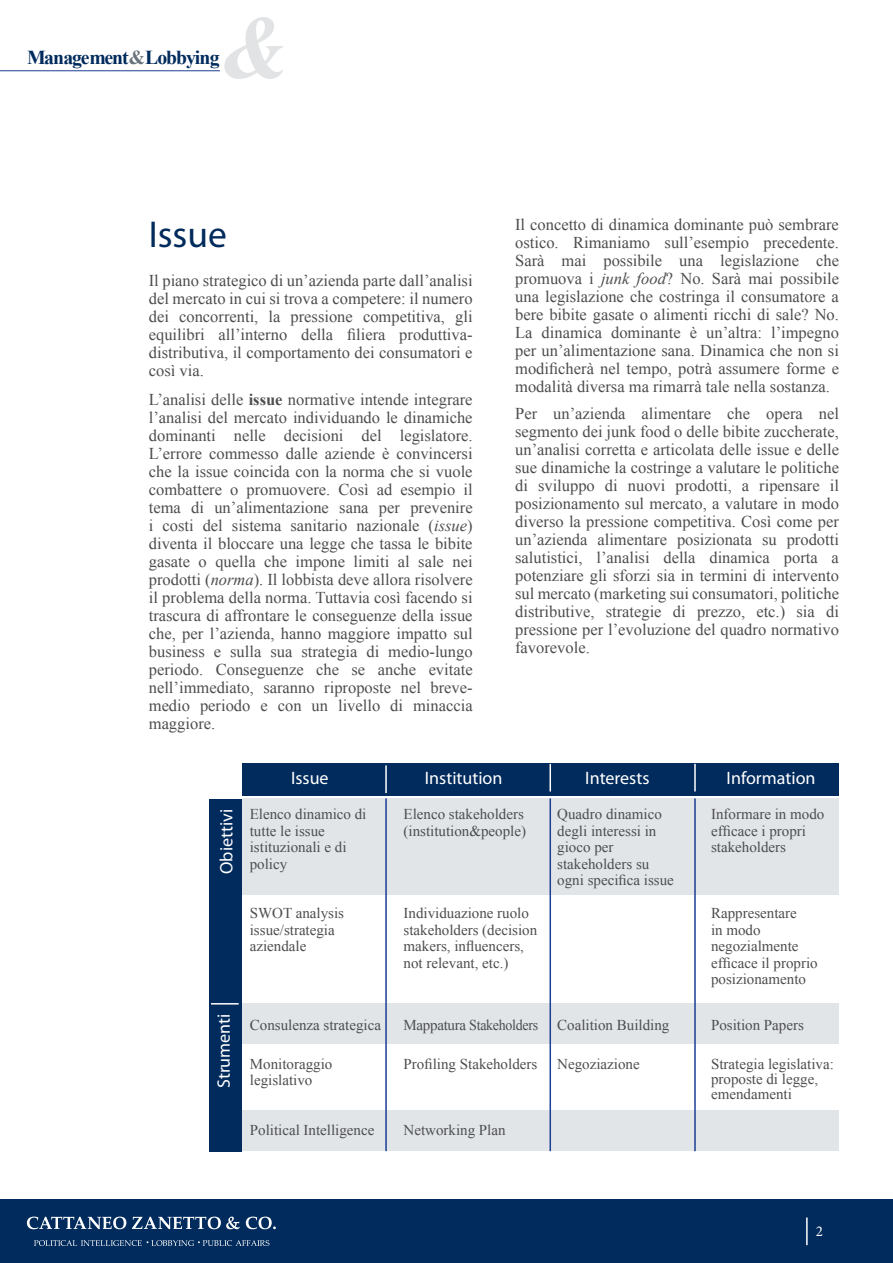
<style>
.page{position:relative;width:893px;height:1263px;background:#fff}
.page>*{position:absolute;margin:0;border:0;box-sizing:border-box;transform-origin:0 0}
.t1{font:37.5px "Myriad Pro";color:#002b5c}
.t2{font:700 19.8px "Times New Roman";letter-spacing:-.05em;color:#002b5c}
.t3{font:18px "Myriad Pro";color:#fff}
.t4{font:16.5px/18px "Times New Roman";color:#4d4d4f;text-align:justify}
.t5{font:15px/16.5px "Times New Roman";color:#4d4d4f}
.t6{font:15px "Times New Roman";letter-spacing:-.02em;color:#4d4d4f}
.t7{font:15px "Minion Pro";color:#fff}
.s1{color:#6a737b}
.s2{font-weight:700}
.s3{font-style:italic}
</style>
<div class="page">
<svg style="left:224px;top:17px;width:59px;height:62px"></svg>
<hr style="left:0;top:71px;width:220px;height:1px;background:#1c3e94">
<div style="left:0;top:1199px;width:893px;height:64px;background:#002b5c"></div>
<hr style="left:806px;top:1217px;width:2px;height:28px;background:#fff">
<svg style="left:27px;top:1216px;width:99px;height:13px"></svg>
<svg style="left:132px;top:1216px;width:108px;height:13px"></svg>
<svg style="left:246px;top:1216px;width:30px;height:13px"></svg>
<svg style="left:34px;top:1240px;width:235px;height:6px"></svg>
<div style="left:242px;top:763px;width:597px;height:33px;background:#002b5c"></div>
<div style="left:243px;top:798px;width:596px;height:97px;background:#e1e5e8"></div>
<div style="left:209px;top:799px;width:33px;height:352px;background:#002b5c"></div>
<div style="left:243px;top:1003px;width:596px;height:41px;background:#e1e5e8"></div>
<div style="left:243px;top:1110px;width:596px;height:41px;background:#e1e5e8"></div>
<hr style="left:385px;top:798px;width:2px;height:353px;background:#1c3e94">
<hr style="left:385px;top:765px;width:2px;height:28px;background:#fff">
<svg style="left:211px;top:1003px;width:28px;height:1px"></svg>
<hr style="left:549px;top:798px;width:2px;height:353px;background:#1c3e94">
<hr style="left:694px;top:798px;width:2px;height:353px;background:#1c3e94">
<hr style="left:549px;top:764px;width:2px;height:27px;background:#fff">
<hr style="left:694px;top:764px;width:2px;height:27px;background:#fff">
<p class="t2" style="left:27px;top:43px;width:194px">Management<span class="s1">&amp;</span>Lobbying</p>
<h1 class="t1" style="left:149px;top:214px;width:80px">Issue</h1>
<p class="t4" style="left:149px;top:272px;width:325px">Il piano strategico di un’azienda parte dall’analisi del mercato in cui si trova a competere: il numero dei concorrenti, la pressione competitiva, gli equilibri all’interno della filiera produttiva&shy;distributiva, il comportamento dei consumatori e così via.</p>
<p class="t4" style="left:149px;top:390px;width:325px">L’analisi delle <span class="s2">issue</span> normative intende integrare l’analisi del mercato individuando le dinamiche dominanti nelle decisioni del legislatore.<br>L’errore commesso dalle aziende è convincersi che la issue coincida con la norma che si vuole combattere o promuovere. Così ad esempio il tema di un’alimentazione sana per prevenire i costi del sistema sanitario nazionale (<span class="s3">issue</span>) diventa il bloccare una legge che tassa le bibite gasate o quella che impone limiti al sale nei prodotti (<span class="s3">norma</span>). Il lobbista deve allora risolvere il problema della norma. Tuttavia così facendo si trascura di affrontare le conseguenze della issue che, per l’azienda, hanno maggiore impatto sul business e sulla sua strategia di medio-lungo periodo. Conseguenze che se anche evitate nell’immediato, saranno riproposte nel breve&shy;medio periodo e con un livello di minaccia maggiore.</p>
<p class="t4" style="left:515px;top:215px;width:325px">Il concetto di dinamica dominante può sembrare ostico. Rimaniamo sull’esempio precedente.<br>Sarà mai possibile una legislazione che promuova i <span class="s3">junk food</span>? No. Sarà mai possibile una legislazione che costringa il consumatore a bere bibite gasate o alimenti ricchi di sale? No.<br>La dinamica dominante è un’altra: l’impegno per un’alimentazione sana. Dinamica che non si modificherà nel tempo, potrà assumere forme e modalità diversa ma rimarrà tale nella sostanza.</p>
<p class="t4" style="left:515px;top:404px;width:325px">Per un’azienda alimentare che opera nel segmento dei junk food o delle bibite zuccherate, un’analisi corretta e articolata delle issue e delle sue dinamiche la costringe a valutare le politiche di sviluppo di nuovi prodotti, a ripensare il posizionamento sul mercato, a valutare in modo diverso la pressione competitiva. Così come per un’azienda alimentare posizionata su prodotti salutistici, l’analisi della dinamica porta a potenziare gli sforzi sia in termini di intervento sul mercato (marketing sui consumatori, politiche distributive, strategie di prezzo, etc.) sia di pressione per l’evoluzione del quadro normativo favorevole.</p>
<p class="t3" style="left:216px;top:874px;width:66px;rotate:-90deg">Obiettivi</p>
<p class="t3" style="left:214px;top:1088px;width:76px;rotate:-90deg">Strumenti</p>
<p class="t3" style="left:291px;top:768px;width:39px">Issue</p>
<p class="t3" style="left:425px;top:768px;width:79px">Institution</p>
<p class="t3" style="left:585px;top:768px;width:66px">Interests</p>
<p class="t3" style="left:727px;top:768px;width:90px">Information</p>
<p class="t5" style="left:250px;top:806px;width:118px">Elenco dinamico di tutte le issue istituzionali e di policy</p>
<p class="t5" style="left:250px;top:905px;width:96px">SWOT analysis issue/strategia aziendale</p>
<p class="t5" style="left:404px;top:806px;width:124px">Elenco stakeholders (institution&amp;people)</p>
<p class="t5" style="left:557px;top:806px;width:118px">Quadro dinamico degli interessi in gioco per stakeholders su ogni specifica issue</p>
<p class="t5" style="left:711px;top:806px;width:115px">Informare in modo efficace i propri stakeholders</p>
<p class="t5" style="left:711px;top:905px;width:108px">Rappresentare<br>in modo negozialmente efficace il proprio posizionamento</p>
<p class="t5" style="left:404px;top:905px;width:135px">Individuazione ruolo stakeholders (decision makers, influencers, not relevant, etc.)</p>
<p class="t5" style="left:250px;top:1016px;width:133px">Consulenza strategica</p>
<p class="t5" style="left:250px;top:1055px;width:84px">Monitoraggio legislativo</p>
<p class="t5" style="left:250px;top:1121px;width:126px">Political Intelligence</p>
<p class="t6" style="left:404px;top:1015px;width:136px">Mappatura Stakeholders</p>
<p class="t5" style="left:404px;top:1055px;width:135px">Profiling Stakeholders</p>
<p class="t5" style="left:557px;top:1016px;width:114px">Coalition Building</p>
<p class="t5" style="left:557px;top:1055px;width:84px">Negoziazione</p>
<p class="t5" style="left:404px;top:1121px;width:104px">Networking Plan</p>
<p class="t5" style="left:711px;top:1016px;width:94px">Position Papers</p>
<p class="t5" style="left:711px;top:1056px;width:124px;line-height:15px">Strategia legislativa: proposte di legge, emendamenti</p>
<p class="t7" style="left:816px;top:1222px;width:9px">2</p>
</div>
